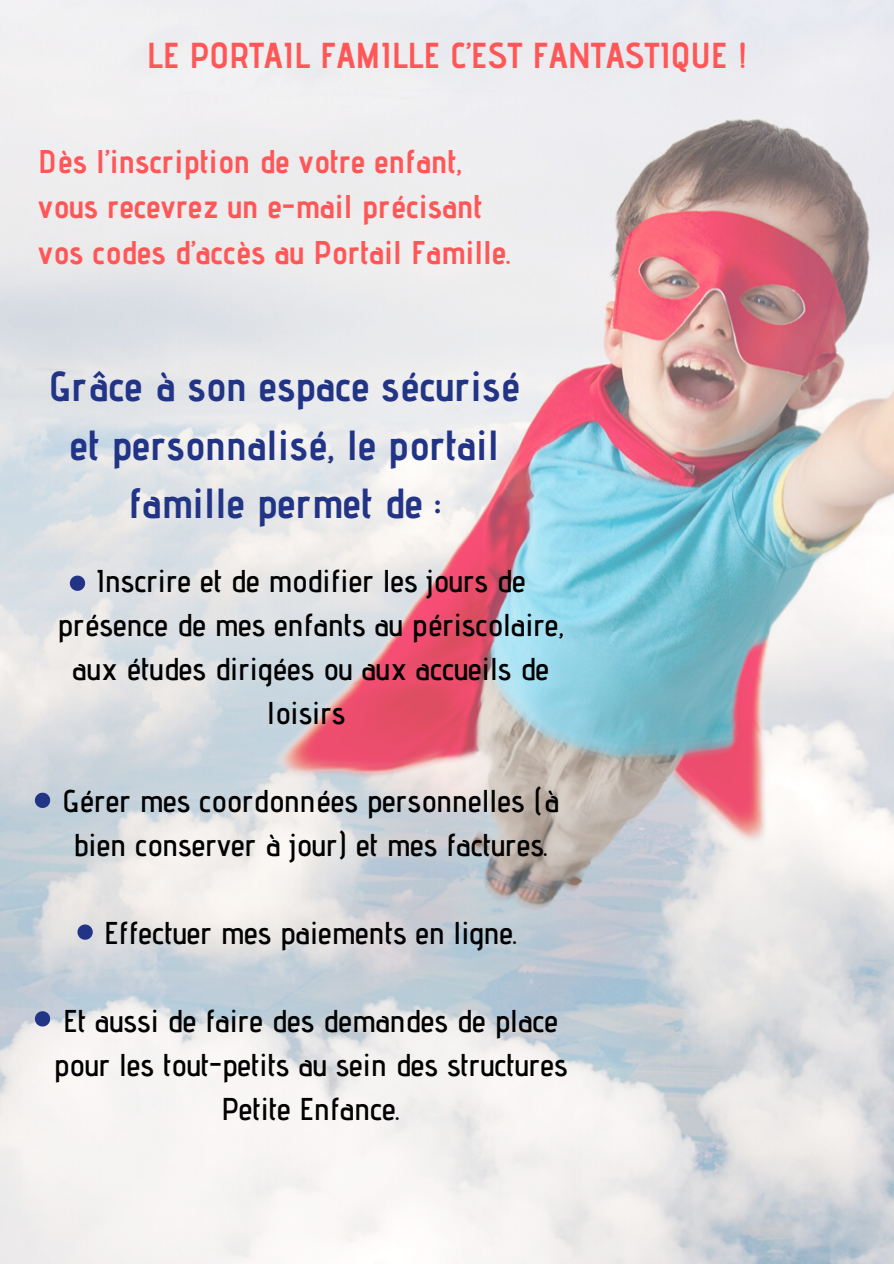
<style>
.page{position:relative;width:894px;height:1264px;background:#fff}
.page>*{position:absolute;margin:0;border:0;box-sizing:border-box;transform-origin:0 0}
.t1{font:700 42px/58.5px "Advent Pro";color:#223486;text-align:center}
.t2{font:700 36px "Advent Pro";color:#ff5757}
.t3{font:700 32.85px/45.2px "Advent Pro";color:#ff5757}
.t4{font:600 31.5px/44px "Advent Pro";color:#000;text-align:center}
</style>
<div class="page">
<img style="left:0;top:0;width:893px;height:1263px">
<svg style="left:70px;top:575px;width:15px;height:16px"></svg>
<svg style="left:35px;top:792px;width:15px;height:16px"></svg>
<svg style="left:77px;top:924px;width:16px;height:15px"></svg>
<svg style="left:35px;top:1011px;width:15px;height:15px"></svg>
<p class="t2" style="left:147px;top:33px;width:602px">LE PORTAIL FAMILLE C’EST FANTASTIQUE !</p>
<p class="t3" style="left:38px;top:139px;width:474px">Dès l’inscription de votre enfant, vous recevrez un e-mail précisant vos codes d’accès au Portail Famille.</p>
<h1 class="t1" style="left:49px;top:356px;width:473px">Grâce à son espace sécurisé et personnalisé, le portail famille permet de :</h1>
<p class="t4" style="left:57px;top:559px;width:508px">Inscrire et de modifier les jours de présence de mes enfants au périscolaire, aux études dirigées ou aux accueils de loisirs</p>
<p class="t4" style="left:62px;top:778px;width:498px">Gérer mes coordonnées personnelles (à bien conserver à jour) et mes factures.</p>
<p class="t4" style="left:104px;top:910px;width:415px">Effectuer mes paiements en ligne.</p>
<p class="t4" style="left:54px;top:998px;width:515px">Et aussi de faire des demandes de place pour les tout-petits au sein des structures<br>Petite Enfance.</p>
</div>
